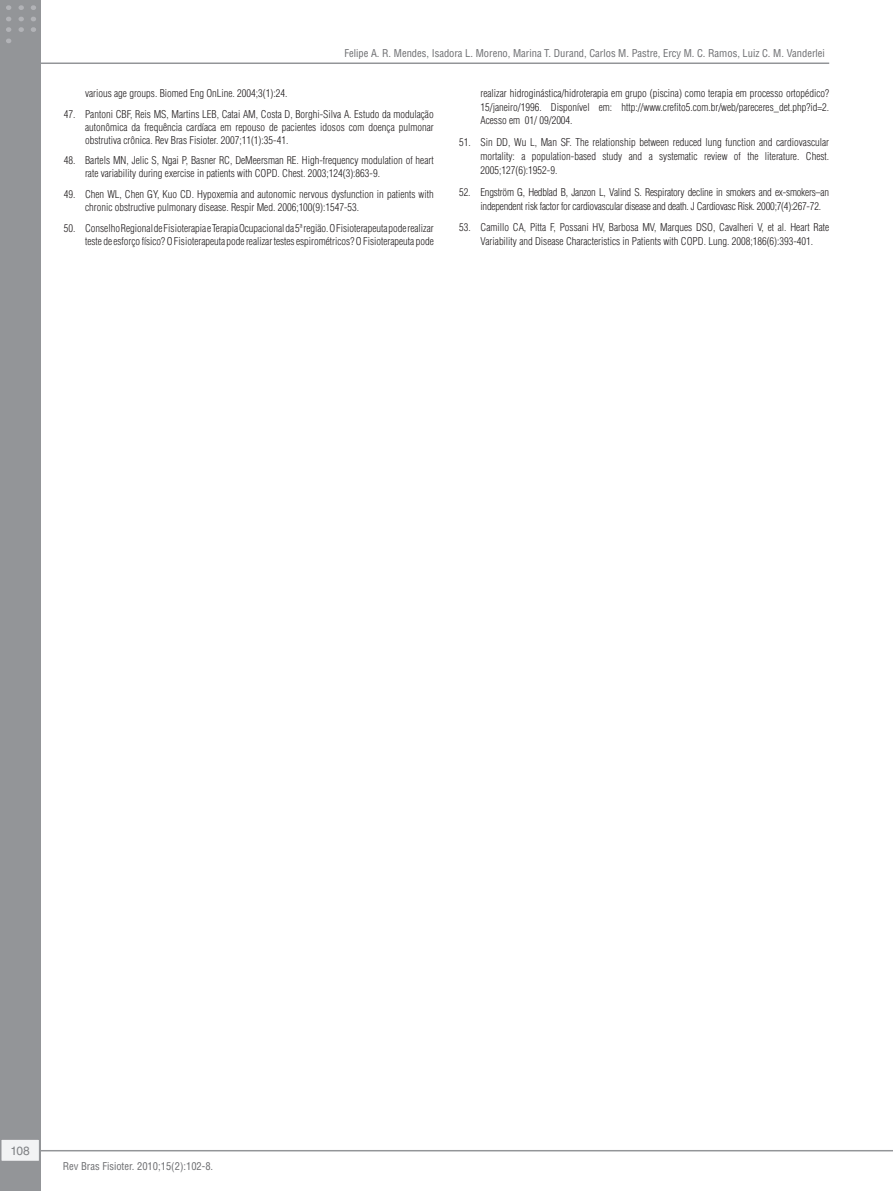
<style>
.page{position:relative;width:893px;height:1191px;background:#fff}
.page>*{position:absolute;margin:0;border:0;box-sizing:border-box;transform-origin:0 0}
.t1{font:12px "Helvetica LT Std";color:#808285}
.z05_4_referencias{font:300 condensed 10.5px/12.9px "Helvetica LT Std";color:#231f20;text-align:justify}
.z05_4_referencias-2{font:300 condensed 10.5px/13.8px "Helvetica LT Std";letter-spacing:-.02em;color:#231f20}
.t2{font:condensed 10.5px "Helvetica LT Std";color:#6c6d70}
</style>
<div class="page">
<hr style="left:14px;top:1150px;width:879px;height:1px;background:#939598">
<hr style="left:13px;top:62px;width:816px;height:2px;background:#939598">
<div style="left:0;top:0;width:40px;height:1191px;background:#939598"></div>
<div style="left:1px;top:1139px;width:39px;height:22px;background:#f2f3f4"></div>
<div style="left:0;top:1138px;width:40px;height:24px;border:2px solid #939598"></div>
<svg style="left:6px;top:39px;width:5px;height:4px"></svg>
<svg style="left:6px;top:27px;width:5px;height:5px"></svg>
<svg style="left:6px;top:17px;width:5px;height:4px"></svg>
<svg style="left:6px;top:5px;width:5px;height:5px"></svg>
<svg style="left:19px;top:27px;width:5px;height:5px"></svg>
<svg style="left:19px;top:17px;width:5px;height:4px"></svg>
<svg style="left:19px;top:5px;width:5px;height:5px"></svg>
<svg style="left:31px;top:27px;width:5px;height:5px"></svg>
<svg style="left:31px;top:17px;width:5px;height:4px"></svg>
<svg style="left:31px;top:5px;width:5px;height:5px"></svg>
<p class="t2" style="left:345px;top:46px;width:482px">Felipe A. R. Mendes, Isadora L. Moreno, Marina T. Durand, Carlos M. Pastre, Ercy M. C. Ramos, Luiz C. M. Vanderlei</p>
<p class="z05_4_referencias" style="left:85px;top:87px;width:204px">various age groups. Biomed Eng OnLine. 2004;3(1):24.</p>
<p class="z05_4_referencias" style="left:85px;top:107px;width:350px;text-indent:-21px">47. Pantoni CBF, Reis MS, Martins LEB, Catai AM, Costa D, Borghi-Silva A. Estudo da modulação autonômica da frequência cardíaca em repouso de pacientes idosos com doença pulmonar obstrutiva crônica. Rev Bras Fisioter. 2007;11(1):35-41.</p>
<p class="z05_4_referencias" style="left:85px;top:154px;width:350px;text-indent:-21px">48. Bartels MN, Jelic S, Ngai P, Basner RC, DeMeersman RE. High-frequency modulation of heart rate variability during exercise in patients with COPD. Chest. 2003;124(3):863-9.</p>
<p class="z05_4_referencias" style="left:85px;top:188px;width:350px;text-indent:-21px">49. Chen WL, Chen GY, Kuo CD. Hypoxemia and autonomic nervous dysfunction in patients with chronic obstructive pulmonary disease. Respir Med. 2006;100(9):1547-53.</p>
<p class="z05_4_referencias" style="left:64px;top:222px;width:371px;text-align:right">50. Conselho Regional de Fisioterapia e Terapia Ocupacional da 5ª região. O Fisioterapeuta pode realizar teste de esforço físico? O Fisioterapeuta pode realizar testes espirométricos? O Fisioterapeuta pode</p>
<p class="z05_4_referencias" style="left:480px;top:86px;width:350px;line-height:13.8px">realizar hidroginástica/hidroterapia em grupo (piscina) como terapia em processo ortopédico?<br>15/janeiro/1996. Disponível em: http://www.crefito5.com.br/web/pareceres_det.php?id=2.<br>Acesso em 01/ 09/2004.</p>
<p class="z05_4_referencias" style="left:480px;top:135px;width:350px;line-height:13.8px;text-indent:-21px">51. Sin DD, Wu L, Man SF. The relationship between reduced lung function and cardiovascular mortality: a population-based study and a systematic review of the literature. Chest.<br>2005;127(6):1952-9.</p>
<p class="z05_4_referencias-2" style="left:480px;top:185px;width:350px;text-indent:-21px">52. Engström G, Hedblad B, Janzon L, Valind S. Respiratory decline in smokers and ex-smokers–an independent risk factor for cardiovascular disease and death. J Cardiovasc Risk. 2000;7(4):267-72.</p>
<p class="z05_4_referencias" style="left:459px;top:220px;width:371px;line-height:13.8px;text-align:center">53. Camillo CA, Pitta F, Possani HV, Barbosa MV, Marques DSO, Cavalheri V, et al. Heart Rate<br>Variability and Disease Characteristics in Patients with COPD. Lung. 2008;186(6):393-401.</p>
<p class="t1" style="left:11px;top:1143px;width:21px">108</p>
<p class="t2" style="left:63px;top:1160px;width:152px">Rev Bras Fisioter. 2010;15(2):102-8.</p>
</div>
